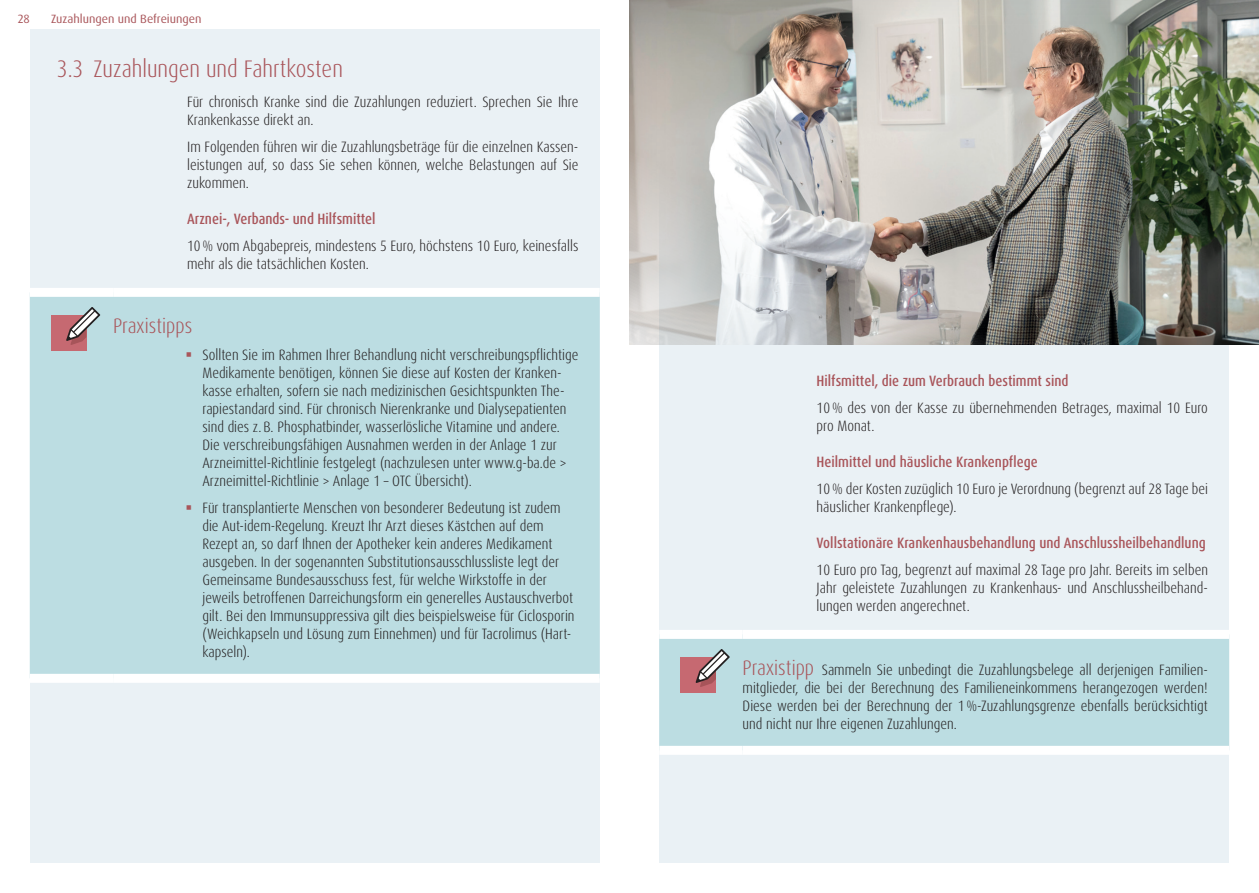
<style>
.page{position:relative;width:1259px;height:893px;background:#fff}
.page>*{position:absolute;margin:0;border:0;box-sizing:border-box;transform-origin:0 0}
.t1{font:300 condensed 24px "Dax Pro";color:#a9555a}
.t2{font:300 condensed 21px "Dax Pro";color:#a9555a}
.t3{font:300 condensed 15px/18px "Dax Pro";color:#231f20}
.t4{font:500 condensed 15px "Dax Pro";color:#a9555a}
.t5{font:12px "Dax Pro";color:#a9555a}
.s1{font-size:21px;color:#a9555a}
</style>
<div class="page">
<div style="left:659px;top:30px;width:570px;height:833px;background:#eaf1f5"></div>
<div style="left:30px;top:30px;width:570px;height:833px;background:#eaf1f5"></div>
<div style="left:659px;top:639px;width:570px;height:107px;background:#bcdde2"></div>
<div style="left:659px;top:630px;width:83px;height:9px;background:#fff"></div>
<div style="left:659px;top:746px;width:83px;height:9px;background:#fff"></div>
<div style="left:742px;top:630px;width:487px;height:9px;background:#fff"></div>
<div style="left:742px;top:746px;width:487px;height:9px;background:#fff"></div>
<div style="left:680px;top:658px;width:36px;height:35px;background:#c66971"></div>
<svg style="left:695px;top:649px;width:34px;height:38px"></svg>
<div style="left:30px;top:297px;width:570px;height:377px;background:#bcdde2"></div>
<div style="left:30px;top:288px;width:83px;height:9px;background:#fff"></div>
<div style="left:30px;top:674px;width:83px;height:9px;background:#fff"></div>
<div style="left:113px;top:288px;width:487px;height:9px;background:#fff"></div>
<div style="left:113px;top:674px;width:487px;height:9px;background:#fff"></div>
<div style="left:51px;top:316px;width:35px;height:35px;background:#c66971"></div>
<svg style="left:66px;top:307px;width:34px;height:38px"></svg>
<div style="left:629px;top:0;width:630px;height:345px;background:#999b9e;opacity:.22"></div>
<svg style="left:187px;top:352px;width:4px;height:5px"></svg>
<svg style="left:187px;top:505px;width:4px;height:5px"></svg>
<p class="t5" style="left:18px;top:11px;width:14px">28</p>
<p class="t5" style="left:51px;top:11px;width:152px">Zuzahlungen und Befreiungen</p>
<h1 class="t1" style="left:57px;top:53px;width:287px">3.3 Zuzahlungen und Fahrtkosten</h1>
<p class="t3" style="left:187px;top:93px;width:393px">Für chronisch Kranke sind die Zuzahlungen reduziert. Sprechen Sie Ihre<br>Krankenkasse direkt an.</p>
<p class="t3" style="left:187px;top:138px;width:393px;text-align:justify">Im Folgenden führen wir die Zuzahlungsbeträge für die einzelnen Kassen&shy;leistungen auf, so dass Sie sehen können, welche Belastungen auf Sie zukommen.</p>
<p class="t4" style="left:187px;top:209px;width:190px">Arznei-, Verbands- und Hilfsmittel</p>
<p class="t3" style="left:187px;top:237px;width:393px">10% vom Abgabepreis, mindestens 5 Euro, höchstens 10 Euro, keinesfalls mehr als die tatsächlichen Kosten.</p>
<h2 class="t2" style="left:113px;top:312px;width:81px">Praxistipps</h2>
<p class="t3" style="left:202px;top:346px;width:377px">Sollten Sie im Rahmen Ihrer Behandlung nicht verschreibungspflichtige Medikamente benötigen, können Sie diese auf Kosten der Kranken&shy;kasse erhalten, sofern sie nach medizinischen Gesichtspunkten The&shy;rapiestandard sind. Für chronisch Nierenkranke und Dialysepatienten sind dies z. B. Phosphatbinder, wasserlösliche Vitamine und andere.<br>Die verschreibungsfähigen Ausnahmen werden in der Anlage 1 zur Arzneimittel-Richtlinie festgelegt (nachzulesen unter www.g-ba.de &gt; Arzneimittel-Richtlinie &gt; Anlage 1 – OTC Übersicht).</p>
<p class="t3" style="left:202px;top:499px;width:374px">Für transplantierte Menschen von besonderer Bedeutung ist zudem die Aut-idem-Regelung. Kreuzt Ihr Arzt dieses Kästchen auf dem Rezept an, so darf Ihnen der Apotheker kein anderes Medikament ausgeben. In der sogenannten Substitutionsausschlussliste legt der Gemeinsame Bundesausschuss fest, für welche Wirkstoffe in der jeweils betroffenen Darreichungsform ein generelles Austauschverbot gilt. Bei den Immunsuppressiva gilt dies beispielsweise für Ciclosporin (Weichkapseln und Lösung zum Einnehmen) und für Tacrolimus (Hart&shy;kapseln).</p>
<p class="t4" style="left:816px;top:371px;width:253px">Hilfsmittel, die zum Verbrauch bestimmt sind</p>
<p class="t3" style="left:816px;top:399px;width:393px">10% des von der Kasse zu übernehmenden Betrages, maximal 10 Euro pro Monat.</p>
<p class="t4" style="left:816px;top:452px;width:223px">Heilmittel und häusliche Krankenpflege</p>
<p class="t3" style="left:816px;top:480px;width:393px">10% der Kosten zuzüglich 10 Euro je Verordnung (begrenzt auf 28 Tage bei häuslicher Krankenpflege).</p>
<p class="t4" style="left:816px;top:533px;width:391px">Vollstationäre Krankenhausbehandlung und Anschlussheilbehandlung</p>
<p class="t3" style="left:816px;top:561px;width:393px;text-align:justify">10 Euro pro Tag, begrenzt auf maximal 28 Tage pro Jahr. Bereits im selben Jahr geleistete Zuzahlungen zu Krankenhaus- und Anschlussheilbehand&shy;lungen werden angerechnet.</p>
<p class="t3" style="left:742px;top:661px;width:467px;text-align:justify"><span class="s1">Praxistipp</span> Sammeln Sie unbedingt die Zuzahlungsbelege all derjenigen Familien&shy;mitglieder, die bei der Berechnung des Familieneinkommens herangezogen werden!<br>Diese werden bei der Berechnung der 1%-Zuzahlungsgrenze ebenfalls berücksichtigt und nicht nur Ihre eigenen Zuzahlungen.</p>
</div>
